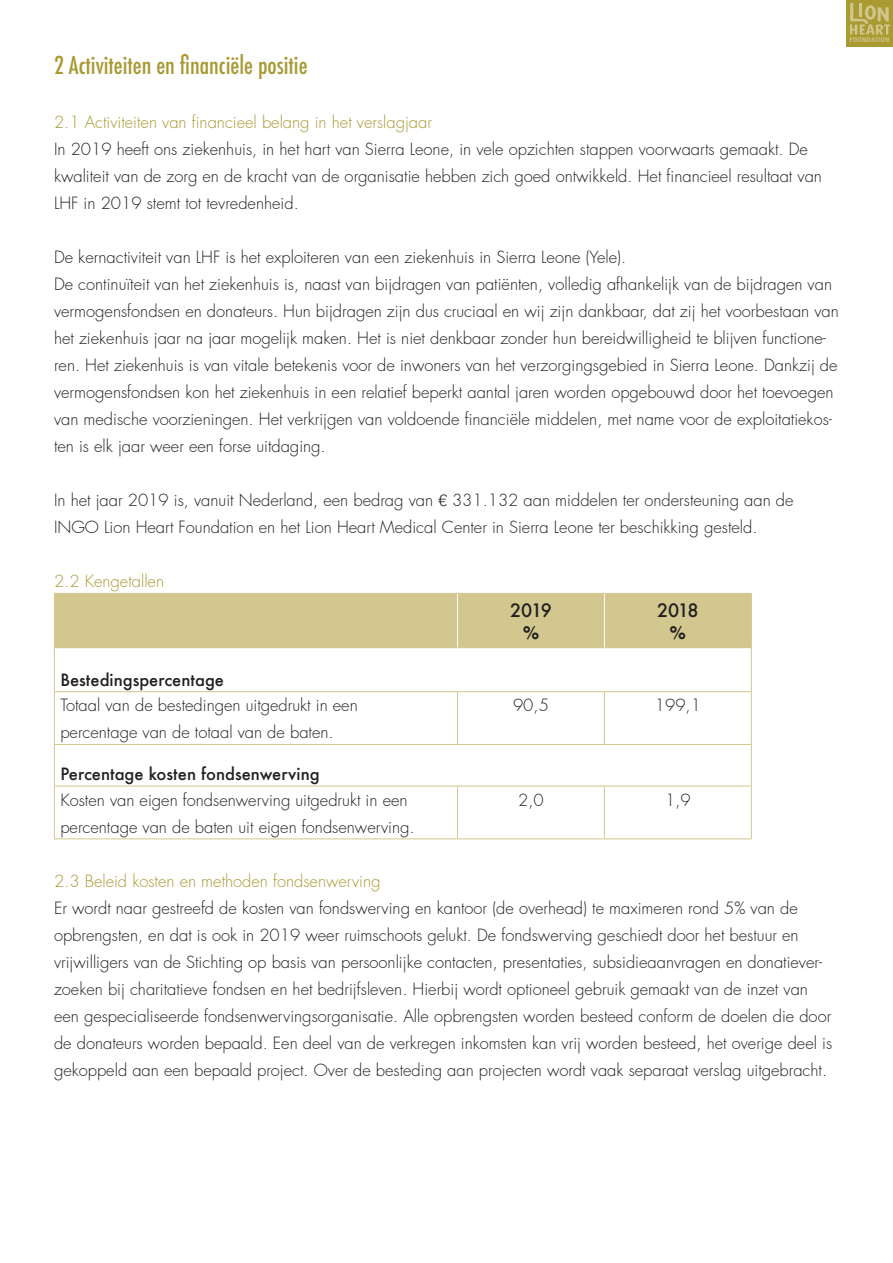
<style>
.page{position:relative;width:893px;height:1263px;background:#fff}
.page>*{position:absolute;margin:0;border:0;box-sizing:border-box;transform-origin:0 0}
.t1{font:500 condensed 24px "Futura";color:#a89933}
.t2{font:500 18px "Futura";letter-spacing:-.075em;color:#231f20}
.t3{font:700 18px "Helvetica";color:#231f20}
.t4{font:300 16.5px/27px "Futura";color:#231f20}
.t5{font:300 16.5px "Futura";color:#a89933}
.t6{font:500 16.5px "Futura";color:#231f20}
.t7{font:500 condensed 6.3px "Futura";letter-spacing:.02em;color:#d1c68e;scale:1.5 1}
.s1{font-family:"Helvetica"}
</style>
<div class="page">
<div style="left:847px;top:0;width:46px;height:46px;background:#a99a32"></div>
<svg style="left:850px;top:3px;width:40px;height:31px"></svg>
<div style="left:55px;top:594px;width:696px;height:53px;background:#d1c78f"></div>
<hr style="left:54px;top:593px;width:404px;height:1px;background:#d1c78f">
<hr style="left:54px;top:594px;width:1px;height:53px;background:#d1c78f">
<hr style="left:458px;top:593px;width:146px;height:1px;background:#d1c78f">
<hr style="left:604px;top:593px;width:148px;height:1px;background:#d1c78f">
<hr style="left:751px;top:594px;width:1px;height:53px;background:#d1c78f">
<hr style="left:54px;top:647px;width:404px;height:1px;background:#d1c78f">
<hr style="left:54px;top:648px;width:1px;height:43px;background:#d1c78f">
<hr style="left:458px;top:647px;width:146px;height:1px;background:#d1c78f">
<hr style="left:604px;top:647px;width:148px;height:1px;background:#d1c78f">
<hr style="left:751px;top:648px;width:1px;height:43px;background:#d1c78f">
<hr style="left:54px;top:691px;width:404px;height:1px;background:#d1c78f">
<hr style="left:54px;top:692px;width:1px;height:52px;background:#d1c78f">
<hr style="left:458px;top:691px;width:146px;height:1px;background:#d1c78f">
<hr style="left:457px;top:692px;width:1px;height:52px;background:#d1c78f">
<hr style="left:604px;top:691px;width:148px;height:1px;background:#d1c78f">
<hr style="left:604px;top:692px;width:1px;height:52px;background:#d1c78f">
<hr style="left:751px;top:692px;width:1px;height:52px;background:#d1c78f">
<hr style="left:54px;top:744px;width:404px;height:1px;background:#d1c78f">
<hr style="left:54px;top:745px;width:1px;height:41px;background:#d1c78f">
<hr style="left:458px;top:744px;width:146px;height:1px;background:#d1c78f">
<hr style="left:604px;top:744px;width:148px;height:1px;background:#d1c78f">
<hr style="left:751px;top:745px;width:1px;height:41px;background:#d1c78f">
<hr style="left:54px;top:786px;width:404px;height:1px;background:#d1c78f">
<hr style="left:54px;top:786px;width:1px;height:52px;background:#d1c78f">
<hr style="left:458px;top:786px;width:146px;height:1px;background:#d1c78f">
<hr style="left:457px;top:786px;width:1px;height:52px;background:#d1c78f">
<hr style="left:604px;top:786px;width:148px;height:1px;background:#d1c78f">
<hr style="left:604px;top:786px;width:1px;height:52px;background:#d1c78f">
<hr style="left:751px;top:786px;width:1px;height:52px;background:#d1c78f">
<hr style="left:54px;top:838px;width:404px;height:1px;background:#d1c78f">
<hr style="left:458px;top:838px;width:146px;height:1px;background:#d1c78f">
<hr style="left:604px;top:838px;width:148px;height:1px;background:#d1c78f">
<hr style="left:457px;top:594px;width:1px;height:53px;background:#fff">
<hr style="left:604px;top:594px;width:1px;height:53px;background:#fff">
<p class="t1" style="left:54px;top:50px;width:255px">2 Activiteiten en financiële positie</p>
<p class="t5" style="left:54px;top:111px;width:380px">2.1 Activiteiten van financieel belang in het verslagjaar</p>
<p class="t4" style="left:54px;top:136px;width:769px">In 2019 heeft ons ziekenhuis, in het hart van Sierra Leone, in vele opzichten stappen voorwaarts gemaakt. De kwaliteit van de zorg en de kracht van de organisatie hebben zich goed ontwikkeld. Het financieel resultaat van<br>LHF in 2019 stemt tot tevredenheid.</p>
<p class="t4" style="left:54px;top:244px;width:574px">De kernactiviteit van LHF is het exploiteren van een ziekenhuis in Sierra Leone (Yele).</p>
<p class="t4" style="left:54px;top:271px;width:786px">De continuïteit van het ziekenhuis is, naast van bijdragen van patiënten, volledig afhankelijk van de bijdragen van vermogensfondsen en donateurs. Hun bijdragen zijn dus cruciaal en wij zijn dankbaar, dat zij het voorbestaan van het ziekenhuis jaar na jaar mogelijk maken. Het is niet denkbaar zonder hun bereidwilligheid te blijven functione&shy;ren. Het ziekenhuis is van vitale betekenis voor de inwoners van het verzorgingsgebied in Sierra Leone. Dankzij de vermogensfondsen kon het ziekenhuis in een relatief beperkt aantal jaren worden opgebouwd door het toevoegen van medische voorzieningen. Het verkrijgen van voldoende financiële middelen, met name voor de exploitatiekos&shy;ten is elk jaar weer een forse uitdaging.</p>
<p class="t4" style="left:54px;top:487px;width:741px">In het jaar 2019 is, vanuit Nederland, een bedrag van <span class="s1">€</span> 331.132 aan middelen ter ondersteuning aan de<br>INGO Lion Heart Foundation en het Lion Heart Medical Center in Sierra Leone ter beschikking gesteld.</p>
<p class="t5" style="left:54px;top:570px;width:112px">2.2 Kengetallen</p>
<p class="t2" style="left:510px;top:598px;width:43px">2019</p>
<p class="t3" style="left:523px;top:618px;width:18px">%</p>
<p class="t2" style="left:657px;top:598px;width:43px">2018</p>
<p class="t3" style="left:670px;top:618px;width:18px">%</p>
<p class="t7" style="left:849px;top:36px;width:28px">FOUNDATION</p>
<p class="t6" style="left:60px;top:668px;width:165px">Bestedingspercentage</p>
<p class="t4" style="left:60px;top:692px;width:299px">Totaal van de bestedingen uitgedrukt in een</p>
<p class="t4" style="left:60px;top:719px;width:275px">percentage van de totaal van de baten.</p>
<p class="t6" style="left:60px;top:763px;width:261px">Percentage kosten fondsenwerving</p>
<p class="t4" style="left:60px;top:786px;width:349px">Kosten van eigen fondsenwerving uitgedrukt in een</p>
<p class="t4" style="left:60px;top:813px;width:356px">percentage van de baten uit eigen fondsenwerving.</p>
<p class="t4" style="left:513px;top:692px;width:37px">90,5</p>
<p class="t4" style="left:655px;top:692px;width:48px">199,1</p>
<p class="t4" style="left:518px;top:786px;width:27px">2,0</p>
<p class="t4" style="left:665px;top:786px;width:27px">1,9</p>
<p class="t5" style="left:54px;top:871px;width:328px">2.3 Beleid kosten en methoden fondsenwerving</p>
<p class="t4" style="left:54px;top:895px;width:780px">Er wordt naar gestreefd de kosten van fondswerving en kantoor (de overhead) te maximeren rond 5% van de opbrengsten, en dat is ook in 2019 weer ruimschoots gelukt. De fondswerving geschiedt door het bestuur en vrijwilligers van de Stichting op basis van persoonlijke contacten, presentaties, subsidieaanvragen en donatiever&shy;zoeken bij charitatieve fondsen en het bedrijfsleven. Hierbij wordt optioneel gebruik gemaakt van de inzet van een gespecialiseerde fondsenwervingsorganisatie. Alle opbrengsten worden besteed conform de doelen die door de donateurs worden bepaald. Een deel van de verkregen inkomsten kan vrij worden besteed, het overige deel is gekoppeld aan een bepaald project. Over de besteding aan projecten wordt vaak separaat verslag uitgebracht.</p>
</div>
